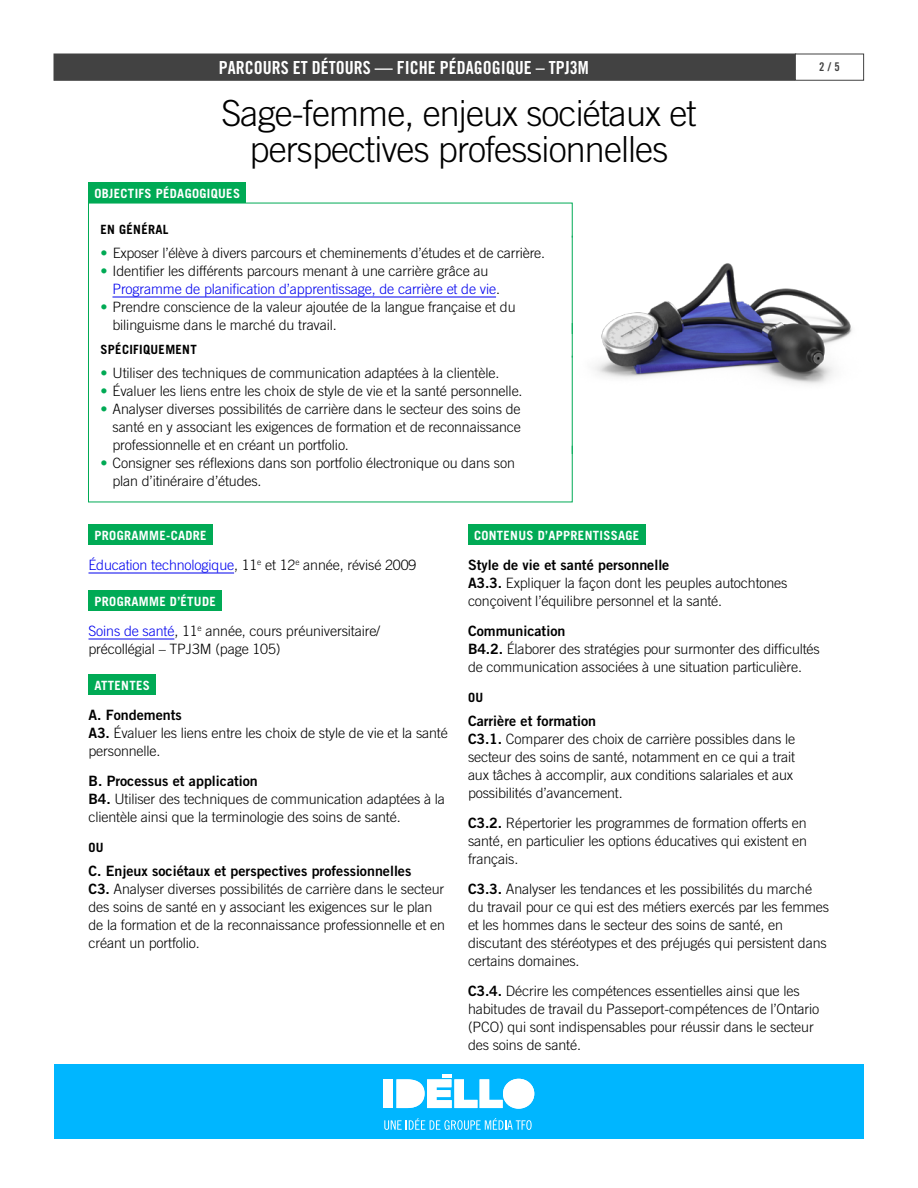
<style>
.page{position:relative;width:918px;height:1188px;background:#fff}
.page>*{position:absolute;margin:0;border:0;box-sizing:border-box;transform-origin:0 0}
.titre_metier_2{font:300 36px/36px "Trade Gothic LT Std";letter-spacing:-.025em;color:#000;text-align:center}
.t1{font:18px "Trade Gothic LT Std Bd Cn 20";color:#fff}
.texte_9_5_12_Space_A{font:300 14.25px/18px "Trade Gothic LT Std";letter-spacing:-.01em;color:#000}
.texte_9_5_12{font:300 14.25px/18px "Trade Gothic LT Std";letter-spacing:-.01em;color:#000}
.Liste_titre{font:14.25px "Trade Gothic LT Std Bd 2";color:#000}
.Soustitre_2{font:700 12.75px "Trade Gothic LT Std";letter-spacing:.025em;color:#fff}
.Soustitre_3_No_Shade{font:700 12.75px "Trade Gothic LT Std";letter-spacing:.025em;color:#000}
.t2{font:12px "Trade Gothic LT Std Bd Cn 20";color:#424242}
.s1{font-family:"Trade Gothic LT Std Cn 18";font-weight:400;color:#0a5}
.s2{color:#00e}
.s3{font-family:"Trade Gothic LT Std Bd 2";font-weight:400}
</style>
<div class="page">
<svg style="left:53px;top:53px;width:743px;height:28px;background:#464646"></svg>
<div style="left:54px;top:1065px;width:810px;height:74px;background:#00b6ff"></div>
<div style="left:795px;top:54px;width:69px;height:27px;border:1px solid #424242"></div>
<div style="left:384px;top:1079px;width:9px;height:29px;background:#fff"></div>
<svg style="left:397px;top:1074px;width:137px;height:35px"></svg>
<svg style="left:384px;top:1118px;width:148px;height:12px"></svg>
<img style="left:595px;top:263px;width:257px;height:121px">
<div style="left:88px;top:183px;width:158px;height:20px;background:#0a5"></div>
<hr style="left:88px;top:236px;width:1px;height:98px;background:#0a5">
<hr style="left:572px;top:236px;width:1px;height:98px;background:#0a5">
<hr style="left:112px;top:297px;width:384px;height:1px;background:#00e">
<hr style="left:88px;top:323px;width:1px;height:35px;background:#0a5">
<hr style="left:572px;top:323px;width:1px;height:35px;background:#0a5">
<hr style="left:88px;top:356px;width:1px;height:98px;background:#0a5">
<hr style="left:572px;top:356px;width:1px;height:98px;background:#0a5">
<div style="left:88px;top:525px;width:125px;height:20px;background:#0a5"></div>
<hr style="left:88px;top:573px;width:146px;height:1px;background:#00e">
<div style="left:88px;top:591px;width:134px;height:20px;background:#0a5"></div>
<hr style="left:88px;top:639px;width:86px;height:1px;background:#00e">
<div style="left:88px;top:675px;width:68px;height:20px;background:#0a5"></div>
<div style="left:468px;top:525px;width:177px;height:20px;background:#0a5"></div>
<p class="t1" style="left:219px;top:56px;width:371px">PARCOURS ET DÉTOURS — FICHE PÉDAGOGIQUE – TPJ3M</p>
<p class="t2" style="left:819px;top:60px;width:22px">2 / 5</p>
<h1 class="titre_metier_2" style="left:221px;top:95px;width:477px">Sage-femme, enjeux sociétaux et perspectives professionnelles</h1>
<h2 class="Soustitre_2" style="left:94px;top:186px;width:147px">OBJECTIFS PÉDAGOGIQUES</h2>
<h3 class="Soustitre_3_No_Shade" style="left:101px;top:222px;width:70px">EN GÉNÉRAL</h3>
<p class="texte_9_5_12_Space_A" style="left:100px;top:244px;width:446px"><span class="s1">•</span> Exposer l’élève à divers parcours et cheminements d’études et de carrière.</p>
<p class="texte_9_5_12_Space_A" style="left:112px;top:262px;width:389px;text-indent:-12px"><span class="s1">•</span> Identifier les différents parcours menant à une carrière grâce au<br><span class="s2">Programme de planification d’apprentissage, de carrière et de vie</span>.</p>
<p class="texte_9_5_12_Space_A" style="left:112px;top:298px;width:405px;text-indent:-12px"><span class="s1">•</span> Prendre conscience de la valeur ajoutée de la langue française et du bilinguisme dans le marché du travail.</p>
<h3 class="Soustitre_3_No_Shade" style="left:100px;top:342px;width:98px">SPÉCIFIQUEMENT</h3>
<p class="texte_9_5_12_Space_A" style="left:100px;top:364px;width:400px"><span class="s1">•</span> Utiliser des techniques de communication adaptées à la clientèle.</p>
<p class="texte_9_5_12_Space_A" style="left:100px;top:382px;width:424px"><span class="s1">•</span> Évaluer les liens entre les choix de style de vie et la santé personnelle.</p>
<p class="texte_9_5_12_Space_A" style="left:112px;top:400px;width:410px;text-align:justify;text-indent:-12px"><span class="s1">•</span> Analyser diverses possibilités de carrière dans le secteur des soins de santé en y associant les exigences de formation et de reconnaissance professionnelle et en créant un portfolio.</p>
<p class="texte_9_5_12_Space_A" style="left:112px;top:454px;width:404px;text-indent:-12px"><span class="s1">•</span> Consigner ses réflexions dans son portfolio électronique ou dans son plan d’itinéraire d’études.</p>
<h2 class="Soustitre_2" style="left:94px;top:528px;width:114px">PROGRAMME-CADRE</h2>
<p class="texte_9_5_12" style="left:88px;top:556px;width:329px"><span class="s2">Éducation technologique</span>, 11<sup>e</sup> et 12<sup>e</sup> année, révisé 2009</p>
<h2 class="Soustitre_2" style="left:94px;top:594px;width:123px">PROGRAMME D’ÉTUDE</h2>
<p class="texte_9_5_12" style="left:88px;top:622px;width:293px"><span class="s2">Soins de santé</span>, 11<sup>e</sup> année, cours préuniversitaire/ précollégial – TPJ3M (page 105)</p>
<h2 class="Soustitre_2" style="left:94px;top:678px;width:57px">ATTENTES</h2>
<p class="Liste_titre" style="left:88px;top:706px;width:95px">A. Fondements</p>
<p class="texte_9_5_12_Space_A" style="left:88px;top:724px;width:361px"><span class="s3">A3.</span> Évaluer les liens entre les choix de style de vie et la santé personnelle.</p>
<p class="Liste_titre" style="left:88px;top:772px;width:171px">B. Processus et application</p>
<p class="texte_9_5_12_Space_A" style="left:88px;top:790px;width:358px"><span class="s3">B4.</span> Utiliser des techniques de communication adaptées à la clientèle ainsi que la terminologie des soins de santé.</p>
<h3 class="Soustitre_3_No_Shade" style="left:88px;top:840px;width:17px">OU</h3>
<p class="Liste_titre" style="left:88px;top:862px;width:324px">C. Enjeux sociétaux et perspectives professionnelles</p>
<p class="texte_9_5_12" style="left:88px;top:880px;width:358px"><span class="s3">C3.</span> Analyser diverses possibilités de carrière dans le secteur des soins de santé en y associant les exigences sur le plan de la formation et de la reconnaissance professionnelle et en créant un portfolio.</p>
<h2 class="Soustitre_2" style="left:474px;top:528px;width:167px">CONTENUS D’APPRENTISSAGE</h2>
<p class="Liste_titre" style="left:468px;top:556px;width:203px">Style de vie et santé personnelle</p>
<p class="texte_9_5_12_Space_A" style="left:468px;top:574px;width:321px"><span class="s3">A3.3.</span> Expliquer la façon dont les peuples autochtones conçoivent l’équilibre personnel et la santé.</p>
<p class="Liste_titre" style="left:468px;top:622px;width:99px">Communication</p>
<p class="texte_9_5_12_Space_A" style="left:468px;top:640px;width:353px"><span class="s3">B4.2.</span> Élaborer des stratégies pour surmonter des difficultés de communication associées à une situation particulière.</p>
<h3 class="Soustitre_3_No_Shade" style="left:468px;top:690px;width:17px">OU</h3>
<p class="Liste_titre" style="left:468px;top:712px;width:130px">Carrière et formation</p>
<p class="texte_9_5_12_Space_A" style="left:468px;top:730px;width:329px"><span class="s3">C3.1.</span> Comparer des choix de carrière possibles dans le secteur des soins de santé, notamment en ce qui a trait aux tâches à accomplir, aux conditions salariales et aux possibilités d’avancement.</p>
<p class="texte_9_5_12_Space_A" style="left:468px;top:814px;width:341px;text-align:justify"><span class="s3">C3.2.</span> Répertorier les programmes de formation offerts en santé, en particulier les options éducatives qui existent en français.</p>
<p class="texte_9_5_12_Space_A" style="left:468px;top:880px;width:363px"><span class="s3">C3.3.</span> Analyser les tendances et les possibilités du marché du travail pour ce qui est des métiers exercés par les femmes et les hommes dans le secteur des soins de santé, en discutant des stéréotypes et des préjugés qui persistent dans certains domaines.</p>
<p class="texte_9_5_12_Space_A" style="left:468px;top:982px;width:353px"><span class="s3">C3.4.</span> Décrire les compétences essentielles ainsi que les habitudes de travail du Passeport-compétences de l’Ontario (PCO) qui sont indispensables pour réussir dans le secteur des soins de santé.</p>
</div>
